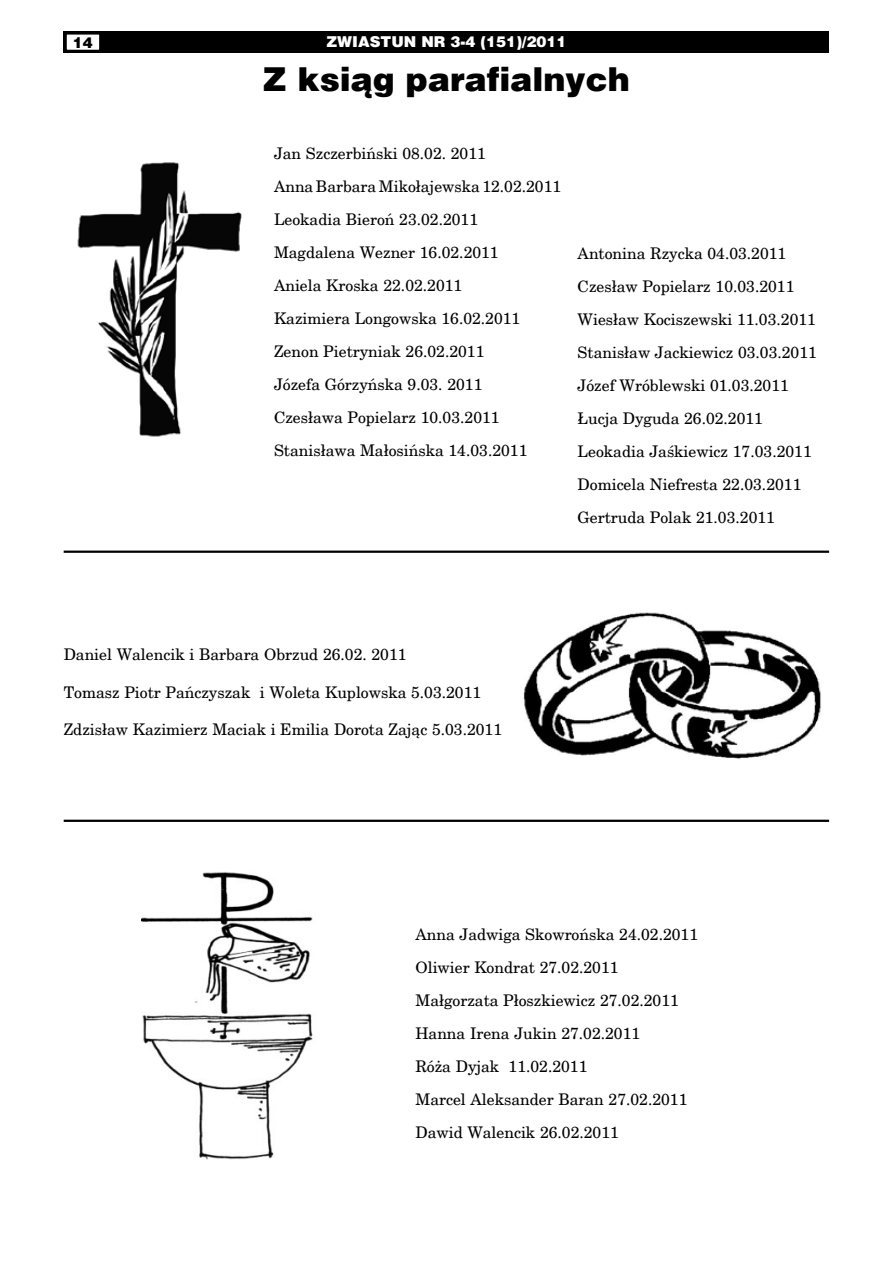
<style>
.page{position:relative;width:893px;height:1263px;background:#fff}
.page>*{position:absolute;margin:0;border:0;box-sizing:border-box;transform-origin:0 0}
.t1{font:900 33px "Switzerland";color:#000}
.t2{font:15.75px/33px "New Brunswick";color:#000}
.t3{font:900 15px "Switzerland";color:#fff}
.t4{font:900 15px "Switzerland";color:#000}
</style>
<div class="page">
<div style="left:64px;top:32px;width:765px;height:21px;background:#000"></div>
<div style="left:65px;top:33px;width:36px;height:18px;background:#fff"></div>
<div style="left:64px;top:32px;width:38px;height:21px;border:3px solid #000"></div>
<img style="left:142px;top:871px;width:171px;height:289px">
<img style="left:77px;top:162px;width:165px;height:275px">
<img style="left:523px;top:612px;width:298px;height:147px">
<hr style="left:64px;top:551px;width:765px;height:2px;background:#000">
<hr style="left:64px;top:820px;width:765px;height:2px;background:#000">
<p class="t4" style="left:73px;top:33px;width:22px">14</p>
<p class="t3" style="left:326px;top:32px;width:242px">ZWIASTUN NR 3-4 (151)/2011</p>
<h1 class="t1" style="left:263px;top:59px;width:368px">Z ksiąg parafialnych</h1>
<p class="t2" style="left:274px;top:136px;width:289px">Jan Szczerbiński 08.02. 2011<br>Anna Barbara Mikołajewska 12.02.2011<br>Leokadia Bieroń 23.02.2011<br>Magdalena Wezner 16.02.2011<br>Aniela Kroska 22.02.2011<br>Kazimiera Longowska 16.02.2011<br>Zenon Pietryniak 26.02.2011<br>Józefa Górzyńska 9.03. 2011<br>Czesława Popielarz 10.03.2011<br>Stanisława Małosińska 14.03.2011</p>
<p class="t2" style="left:578px;top:236px;width:241px">Antonina Rzycka 04.03.2011<br>Czesław Popielarz 10.03.2011<br>Wiesław Kociszewski 11.03.2011<br>Stanisław Jackiewicz 03.03.2011<br>Józef Wróblewski 01.03.2011<br>Łucja Dyguda 26.02.2011<br>Leokadia Jaśkiewicz 17.03.2011<br>Domicela Niefresta 22.03.2011<br>Gertruda Polak 21.03.2011</p>
<p class="t2" style="left:64px;top:638px;width:344px">Daniel Walencik i Barbara Obrzud 26.02. 2011</p>
<p class="t2" style="left:64px;top:675px;width:419px">Tomasz Piotr Pańczyszak i Woleta Kuplowska 5.03.2011</p>
<p class="t2" style="left:64px;top:713px;width:440px">Zdzisław Kazimierz Maciak i Emilia Dorota Zając 5.03.2011</p>
<p class="t2" style="left:415px;top:917px;width:284px">Anna Jadwiga Skowrońska 24.02.2011<br>Oliwier Kondrat 27.02.2011<br>Małgorzata Płoszkiewicz 27.02.2011<br>Hanna Irena Jukin 27.02.2011<br>Róża Dyjak 11.02.2011<br>Marcel Aleksander Baran 27.02.2011<br>Dawid Walencik 26.02.2011</p>
</div>
